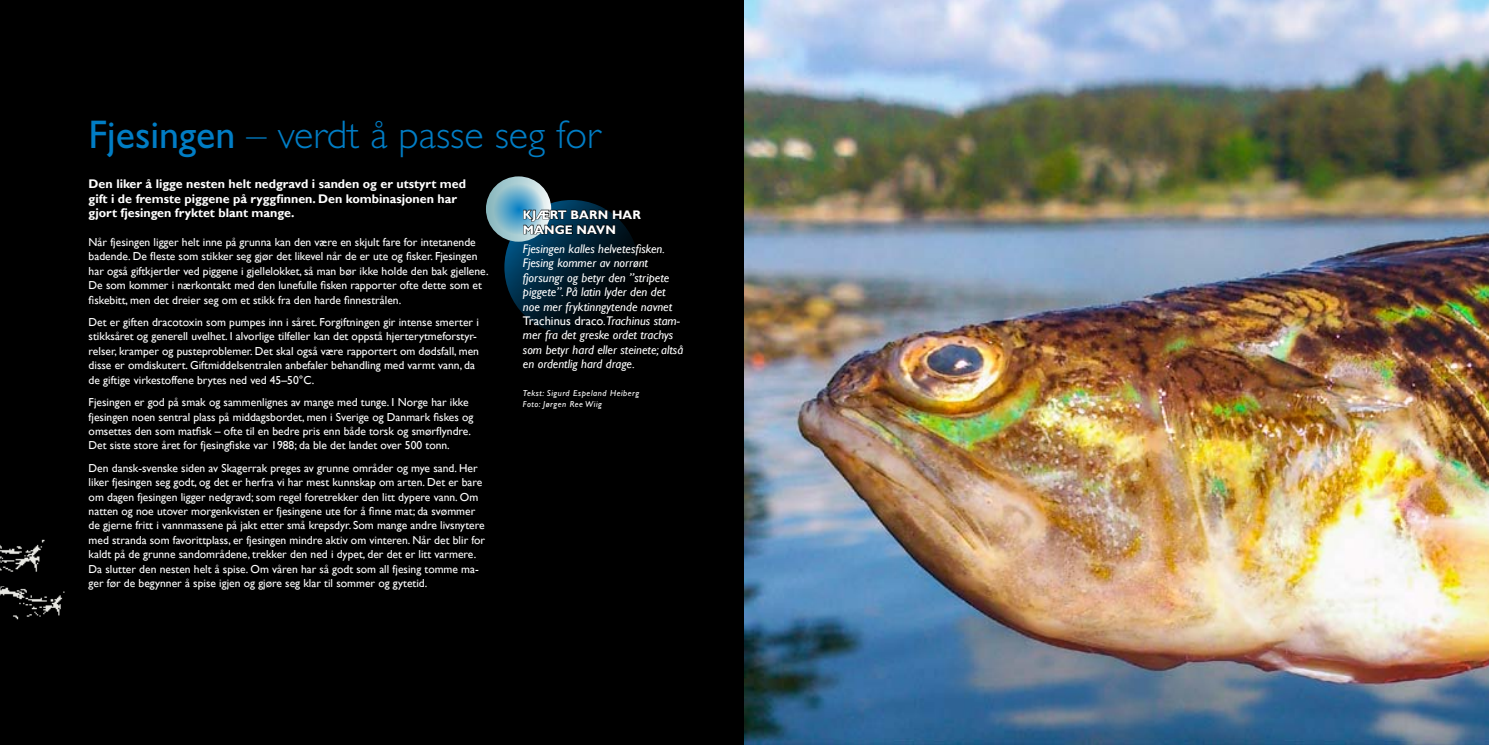
<style>
.page{position:relative;width:1489px;height:745px;background:#fff}
.page>*{position:absolute;margin:0;border:0;box-sizing:border-box;transform-origin:0 0}
.t1{font:300 40px "Gill Sans";color:#007dc5}
.t2{font:italic 12.5px/14.4px "Gill Sans";color:#fff}
.t3{font:700 12.5px/14.4px "Gill Sans";color:#fff}
.t4{font:700 12.5px/15px "Gill Sans";letter-spacing:.01em;color:#fff}
.t5{font:11.5px/14.4px "Gill Sans";color:#fff}
.t6{font:italic 8.75px/11.2px "Gill Sans";letter-spacing:.06em;color:#fff}
.s1{font-weight:400}
.s2{font-style:normal}
</style>
<div class="page">
<div style="left:0;top:0;width:745px;height:744px;background:#000"></div>
<svg style="left:504px;top:200px;width:135px;height:134px"></svg>
<svg style="left:486px;top:176px;width:65px;height:65px"></svg>
<svg style="left:493px;top:183px;width:51px;height:51px;background:#71b2ce"></svg>
<img style="left:744px;top:0;width:744px;height:744px">
<img style="left:0;top:539px;width:45px;height:33px">
<img style="left:0;top:586px;width:65px;height:34px">
<svg style="left:523px;top:209px;width:107px;height:25px"></svg>
<h1 class="t1" style="left:88px;top:112px;width:513px"><span class="s1">Fjesingen</span> – verdt å passe seg for</h1>
<p class="t3" style="left:89px;top:177px;width:379px">Den liker å ligge nesten helt nedgravd i sanden og er utstyrt med gift i de fremste piggene på ryggfinnen. Den kombinasjonen har gjort fjesingen fryktet blant mange.</p>
<p class="t5" style="left:89px;top:235px;width:401px">Når fjesingen ligger helt inne på grunna kan den være en skjult fare for intetanende badende. De fleste som stikker seg gjør det likevel når de er ute og fisker. Fjesingen har også giftkjertler ved piggene i gjellelokket, så man bør ikke holde den bak gjellene.<br>De som kommer i nærkontakt med den lunefulle fisken rapporter ofte dette som et fiskebitt, men det dreier seg om et stikk fra den harde finnestrålen.</p>
<p class="t5" style="left:89px;top:315px;width:392px">Det er giften dracotoxin som pumpes inn i såret. Forgiftningen gir intense smerter i stikksåret og generell uvelhet. I alvorlige tilfeller kan det oppstå hjerterytmeforstyr&shy;relser, kramper og pusteproblemer. Det skal også være rapportert om dødsfall, men disse er omdiskutert. Giftmiddelsentralen anbefaler behandling med varmt vann, da de giftige virkestoffene brytes ned ved 45–50°C.</p>
<p class="t5" style="left:89px;top:395px;width:386px">Fjesingen er god på smak og sammenlignes av mange med tunge. I Norge har ikke fjesingen noen sentral plass på middagsbordet, men i Sverige og Danmark fiskes og omsettes den som matfisk – ofte til en bedre pris enn både torsk og smørflyndre.<br>Det siste store året for fjesingfiske var 1988; da ble det landet over 500 tonn.</p>
<p class="t5" style="left:89px;top:460px;width:398px">Den dansk-svenske siden av Skagerrak preges av grunne områder og mye sand. Her liker fjesingen seg godt, og det er herfra vi har mest kunnskap om arten. Det er bare om dagen fjesingen ligger nedgravd; som regel foretrekker den litt dypere vann. Om natten og noe utover morgenkvisten er fjesingene ute for å finne mat; da svømmer de gjerne fritt i vannmassene på jakt etter små krepsdyr. Som mange andre livsnytere med stranda som favorittplass, er fjesingen mindre aktiv om vinteren. Når det blir for kaldt på de grunne sandområdene, trekker den ned i dypet, der det er litt varmere.<br>Da slutter den nesten helt å spise. Om våren har så godt som all fjesing tomme ma&shy;ger før de begynner å spise igjen og gjøre seg klar til sommer og gytetid.</p>
<p class="t4" style="left:523px;top:207px;width:119px">KJÆRT BARN HAR<br>MANGE NAVN</p>
<p class="t2" style="left:523px;top:242px;width:162px">Fjesingen kalles helvetesfisken.<br>Fjesing kommer av norrønt fjorsungr og betyr den ”stripete piggete”. På latin lyder den det noe mer fryktinngytende navnet<br><span class="s2">Trachinus draco</span>.Trachinus stam&shy;mer fra det greske ordet trachys som betyr hard eller steinete; altså en ordentlig hard drage.</p>
<p class="t6" style="left:523px;top:387px;width:118px">Tekst: Sigurd Espeland Heiberg<br>Foto: Jørgen Ree Wiig</p>
</div>
